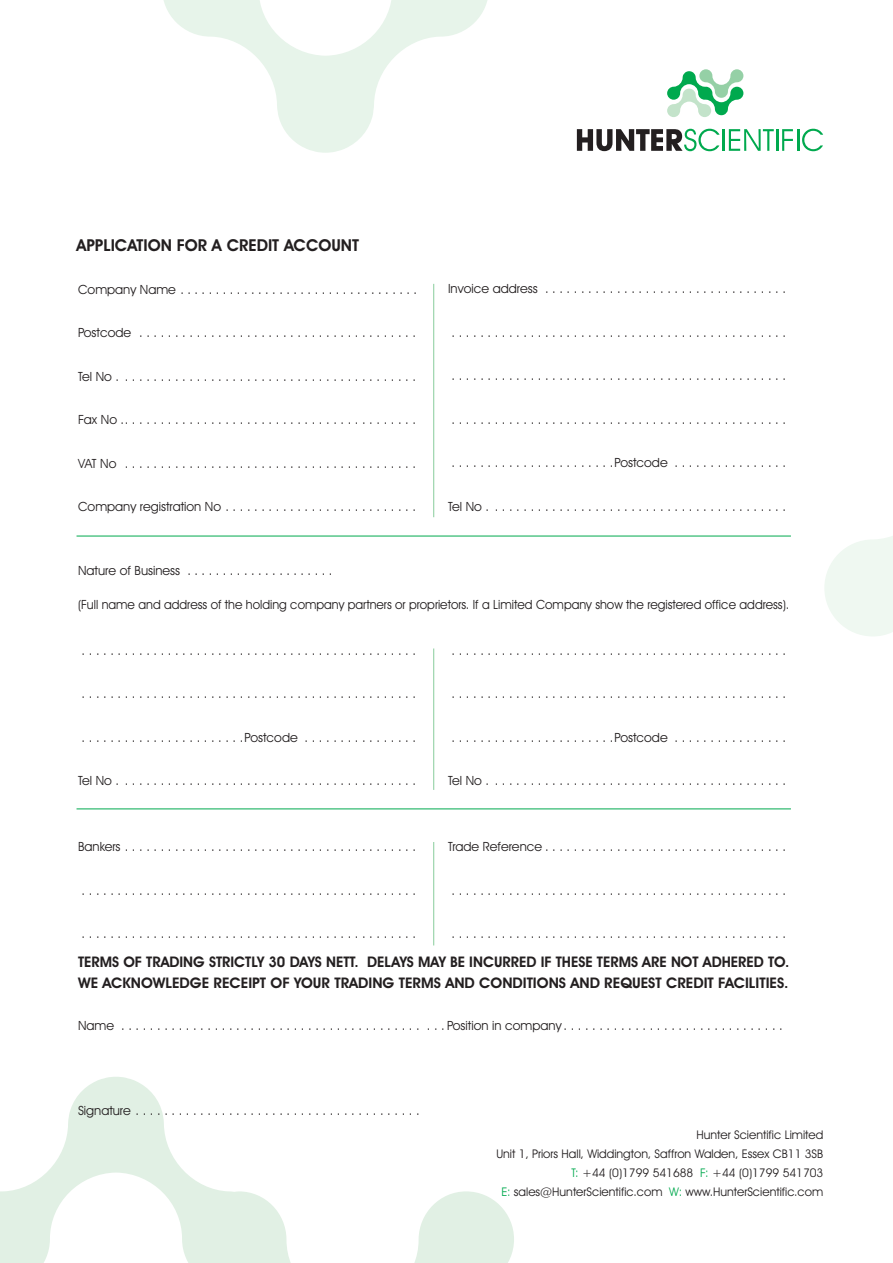
<style>
.page{position:relative;width:893px;height:1263px;background:#fff}
.page>*{position:absolute;margin:0;border:0;box-sizing:border-box;transform-origin:0 0}
.t1{font:600 16.5px "Avant Garde IT Cby BT";color:#231f20}
.t2{font:600 14.7px/21px "Avant Garde IT Cby BT";color:#231f20}
.t3{font:12.75px "Avant Garde IT Cby BT";color:#231f20}
.t4{font:12.75px "Avant Garde IT Cby BT";color:#231f20;scale:.96 1}
.t5{font:12.75px "Avant Garde";color:#231f20}
.t6{font:12px "Avant Garde IT Cby BT";color:#231f20}
.s1{font-family:"Avant Garde IT Cby BT"}
.s2{color:#00a94e}
</style>
<div class="page">
<svg style="left:0;top:1077px;width:514px;height:186px"></svg>
<svg style="left:824px;top:536px;width:69px;height:100px"></svg>
<svg style="left:164px;top:0;width:324px;height:153px"></svg>
<svg style="left:667px;top:69px;width:76px;height:48px"></svg>
<svg style="left:577px;top:129px;width:143px;height:22px"></svg>
<hr style="left:723px;top:129px;width:2px;height:22px;background:#00a94e">
<svg style="left:729px;top:129px;width:45px;height:22px"></svg>
<hr style="left:776px;top:129px;width:2px;height:22px;background:#00a94e">
<svg style="left:782px;top:129px;width:11px;height:22px"></svg>
<hr style="left:797px;top:129px;width:2px;height:22px;background:#00a94e">
<svg style="left:802px;top:129px;width:21px;height:22px"></svg>
<hr style="left:77px;top:536px;width:714px;height:1px;background:#00a94e">
<hr style="left:77px;top:808px;width:714px;height:1px;background:#00a94e">
<hr style="left:433px;top:284px;width:1px;height:233px;background:#88cc9c">
<hr style="left:433px;top:648px;width:1px;height:142px;background:#88cc9c">
<hr style="left:433px;top:842px;width:1px;height:103px;background:#88cc9c">
<p class="t1" style="left:77px;top:235px;width:284px">APPLICATION FOR A CREDIT ACCOUNT</p>
<p class="t5" style="left:78px;top:281px;width:341px"><span class="s1">Company Name</span> . . . . . . . . . . . . . . . . . . . . . . . . . . . . . . . . . .</p>
<p class="t3" style="left:78px;top:325px;width:339px">Postcode . . . . . . . . . . . . . . . . . . . . . . . . . . . . . . . . . . . . . . .</p>
<p class="t3" style="left:78px;top:368px;width:339px">Tel No . . . . . . . . . . . . . . . . . . . . . . . . . . . . . . . . . . . . . . . . . .</p>
<p class="t3" style="left:78px;top:412px;width:339px">Fax No .. . . . . . . . . . . . . . . . . . . . . . . . . . . . . . . . . . . . . . . . .</p>
<p class="t3" style="left:78px;top:455px;width:339px">VAT No . . . . . . . . . . . . . . . . . . . . . . . . . . . . . . . . . . . . . . . . .</p>
<p class="t3" style="left:78px;top:499px;width:339px">Company registration No . . . . . . . . . . . . . . . . . . . . . . . . . . .</p>
<p class="t3" style="left:448px;top:281px;width:339px">Invoice address . . . . . . . . . . . . . . . . . . . . . . . . . . . . . . . . . .</p>
<p class="t3" style="left:452px;top:325px;width:336px">. . . . . . . . . . . . . . . . . . . . . . . . . . . . . . . . . . . . . . . . . . . . . . .</p>
<p class="t3" style="left:452px;top:368px;width:336px">. . . . . . . . . . . . . . . . . . . . . . . . . . . . . . . . . . . . . . . . . . . . . . .</p>
<p class="t3" style="left:452px;top:412px;width:336px">. . . . . . . . . . . . . . . . . . . . . . . . . . . . . . . . . . . . . . . . . . . . . . .</p>
<p class="t3" style="left:452px;top:455px;width:336px">. . . . . . . . . . . . . . . . . . . . . . .Postcode . . . . . . . . . . . . . . . .</p>
<p class="t3" style="left:448px;top:499px;width:339px">Tel No . . . . . . . . . . . . . . . . . . . . . . . . . . . . . . . . . . . . . . . . . .</p>
<p class="t5" style="left:78px;top:562px;width:256px"><span class="s1">Nature of Business</span> . . . . . . . . . . . . . . . . . . . . .</p>
<p class="t4" style="left:78px;top:597px;width:742px">(Full name and address of the holding company partners or proprietors. If a Limited Company show the registered office address).</p>
<p class="t3" style="left:82px;top:642px;width:336px">. . . . . . . . . . . . . . . . . . . . . . . . . . . . . . . . . . . . . . . . . . . . . . .</p>
<p class="t3" style="left:452px;top:642px;width:336px">. . . . . . . . . . . . . . . . . . . . . . . . . . . . . . . . . . . . . . . . . . . . . . .</p>
<p class="t3" style="left:82px;top:686px;width:336px">. . . . . . . . . . . . . . . . . . . . . . . . . . . . . . . . . . . . . . . . . . . . . . .</p>
<p class="t3" style="left:82px;top:729px;width:336px">. . . . . . . . . . . . . . . . . . . . . . .Postcode . . . . . . . . . . . . . . . .</p>
<p class="t3" style="left:78px;top:773px;width:339px">Tel No . . . . . . . . . . . . . . . . . . . . . . . . . . . . . . . . . . . . . . . . . .</p>
<p class="t3" style="left:452px;top:686px;width:336px">. . . . . . . . . . . . . . . . . . . . . . . . . . . . . . . . . . . . . . . . . . . . . . .</p>
<p class="t3" style="left:452px;top:729px;width:336px">. . . . . . . . . . . . . . . . . . . . . . .Postcode . . . . . . . . . . . . . . . .</p>
<p class="t3" style="left:448px;top:773px;width:339px">Tel No . . . . . . . . . . . . . . . . . . . . . . . . . . . . . . . . . . . . . . . . . .</p>
<p class="t3" style="left:78px;top:839px;width:339px">Bankers . . . . . . . . . . . . . . . . . . . . . . . . . . . . . . . . . . . . . . . . .</p>
<p class="t3" style="left:448px;top:839px;width:339px">Trade Reference . . . . . . . . . . . . . . . . . . . . . . . . . . . . . . . . . .</p>
<p class="t3" style="left:82px;top:882px;width:336px">. . . . . . . . . . . . . . . . . . . . . . . . . . . . . . . . . . . . . . . . . . . . . . .</p>
<p class="t3" style="left:452px;top:882px;width:336px">. . . . . . . . . . . . . . . . . . . . . . . . . . . . . . . . . . . . . . . . . . . . . . .</p>
<p class="t3" style="left:452px;top:926px;width:336px">. . . . . . . . . . . . . . . . . . . . . . . . . . . . . . . . . . . . . . . . . . . . . . .</p>
<p class="t2" style="left:78px;top:951px;width:713px">TERMS OF TRADING STRICTLY 30 DAYS NETT. DELAYS MAY BE INCURRED IF THESE TERMS ARE NOT ADHERED TO.<br>WE ACKNOWLEDGE RECEIPT OF YOUR TRADING TERMS AND CONDITIONS AND REQUEST CREDIT FACILITIES.</p>
<p class="t3" style="left:78px;top:1017px;width:706px">Name . . . . . . . . . . . . . . . . . . . . . . . . . . . . . . . . . . . . . . . . . . . . . Position in company . . . . . . . . . . . . . . . . . . . . . . . . . . . . . . .</p>
<p class="t3" style="left:82px;top:926px;width:336px">. . . . . . . . . . . . . . . . . . . . . . . . . . . . . . . . . . . . . . . . . . . . . . .</p>
<p class="t3" style="left:78px;top:1103px;width:343px">Signature . . . . . . . . . . . . . . . . . . . . . . . . . . . . . . . . . . . . . . . .</p>
<p class="t6" style="left:696px;top:1128px;width:128px">Hunter Scientific Limited</p>
<p class="t6" style="left:496px;top:1146px;width:328px">Unit 1, Priors Hall, Widdington, Saffron Walden, Essex CB11 3SB</p>
<p class="t6" style="left:571px;top:1165px;width:253px"><span class="s2">T:</span> +44 (0)1799 541688 <span class="s2">F:</span> +44 (0)1799 541703</p>
<p class="t6" style="left:502px;top:1184px;width:323px"><span class="s2">E:</span> sales@HunterScientific.com <span class="s2">W:</span> www.HunterScientific.com</p>
</div>
